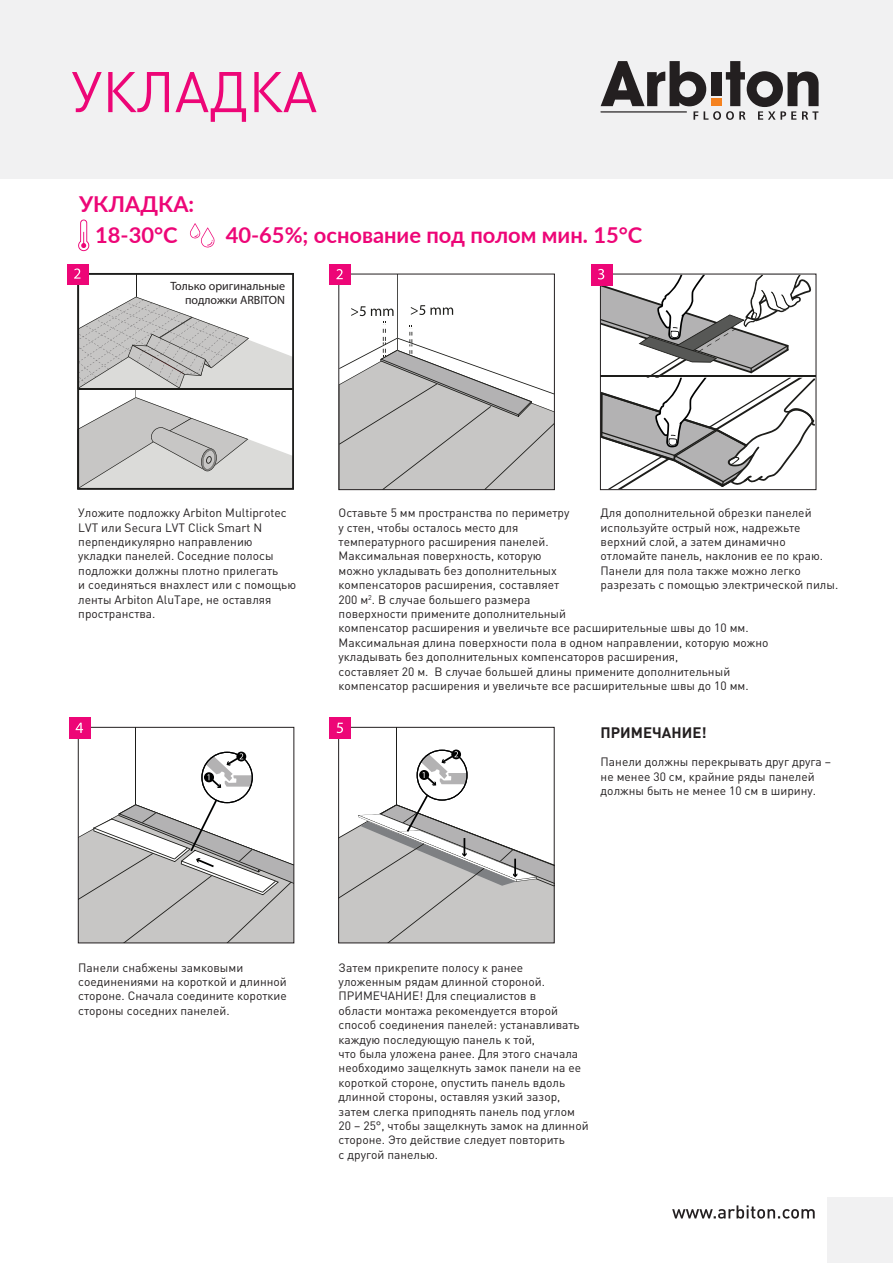
<style>
.page{position:relative;width:893px;height:1263px;background:#fff}
.page>*{position:absolute;margin:0;border:0;box-sizing:border-box;transform-origin:0 0}
.t1{font:56.4px "DIN Pro";color:#ed0677}
.t2{font:700 21.9px/31px "Lato";color:#ed0677;text-align:center}
.t3{font:700 15px "DIN Pro";color:#231f20}
.t4{font:12px/14.4px "DIN Pro";color:#231f20}
.t5{font:12px/14.4px "Myriad Pro";color:#231f20;text-align:right}
</style>
<div class="page">
<hr style="left:397px;top:274px;width:1px;height:79px;background:#1d1d1a">
<svg style="left:340px;top:322px;width:213px;height:166px"></svg>
<svg style="left:411px;top:305px;width:42px;height:10px"></svg>
<svg style="left:351px;top:306px;width:43px;height:10px"></svg>
<div style="left:338px;top:274px;width:217px;height:216px;border:1px solid #231f20"></div>
<div style="left:0;top:0;width:893px;height:179px;background:#f1f1f2"></div>
<svg style="left:601px;top:61px;width:218px;height:59px"></svg>
<div style="left:711px;top:98px;width:10px;height:8px;background:#f58220"></div>
<svg style="left:672px;top:1205px;width:143px;height:13px"></svg>
<div style="left:828px;top:1198px;width:65px;height:65px;background:#f1f1f2"></div>
<div style="left:330px;top:264px;width:21px;height:21px;background:#ed0677"></div>
<svg style="left:336px;top:269px;width:7px;height:10px"></svg>
<div style="left:591px;top:264px;width:21px;height:21px;background:#ed0677"></div>
<svg style="left:598px;top:269px;width:217px;height:220px"></svg>
<svg style="left:190px;top:223px;width:25px;height:24px"></svg>
<svg style="left:78px;top:220px;width:12px;height:31px"></svg>
<div style="left:67px;top:264px;width:22px;height:20px;background:#ed0677"></div>
<svg style="left:74px;top:268px;width:219px;height:221px"></svg>
<hr style="left:136px;top:727px;width:1px;height:79px;background:#1d1d1a">
<svg style="left:80px;top:752px;width:212px;height:189px"></svg>
<div style="left:78px;top:727px;width:216px;height:216px;border:1px solid #231f20"></div>
<div style="left:69px;top:718px;width:21px;height:21px;background:#ed0677"></div>
<svg style="left:76px;top:723px;width:7px;height:10px"></svg>
<hr style="left:397px;top:727px;width:1px;height:81px;background:#1d1d1a">
<svg style="left:340px;top:750px;width:213px;height:191px"></svg>
<div style="left:338px;top:727px;width:217px;height:216px;border:1px solid #231f20"></div>
<div style="left:330px;top:718px;width:21px;height:21px;background:#ed0677"></div>
<svg style="left:337px;top:723px;width:6px;height:10px"></svg>
<h1 class="t1" style="left:71px;top:47px;width:247px">УКЛАДКА</h1>
<h2 class="t2" style="left:79px;top:188px;width:117px">УКЛАДКА:<br>18-30°C</h2>
<h2 class="t2" style="left:226px;top:219px;width:418px">40-65%; основание под полом мин. 15°C</h2>
<p class="t5" style="left:170px;top:278px;width:116px">Только оригинальные подложки ARBITON</p>
<p class="t4" style="left:78px;top:505px;width:219px">Уложите подложку Arbiton Multiprotec<br>LVT или Secura LVT Click Smart N перпендикулярно направлению укладки панелей. Соседние полосы подложки должны плотно прилегать<br>и соединяться внахлест или с помощью ленты Arbiton AluTape, не оставляя пространства.</p>
<p class="t4" style="left:339px;top:505px;width:431px">Оставьте 5 мм пространства по периметру<br>у стен, чтобы осталось место для<br>температурного расширения панелей.<br>Максимальная поверхность, которую<br>можно укладывать без дополнительных<br>компенсаторов расширения, составляет<br>200 м<sup>2</sup>. В случае большего размера<br>поверхности примените дополнительный<br>компенсатор расширения и увеличьте все расширительные швы до 10 мм.<br>Максимальная длина поверхности пола в одном направлении, которую можно укладывать без дополнительных компенсаторов расширения,<br>составляет 20 м. В случае большей длины примените дополнительный компенсатор расширения и увеличьте все расширительные швы до 10 мм.</p>
<p class="t4" style="left:601px;top:505px;width:239px">Для дополнительной обрезки панелей используйте острый нож, надрежьте верхний слой, а затем динамично отломайте панель, наклонив ее по краю.<br>Панели для пола также можно легко разрезать с помощью электрической пилы.</p>
<p class="t3" style="left:601px;top:722px;width:107px">ПРИМЕЧАНИЕ!</p>
<p class="t4" style="left:601px;top:754px;width:232px">Панели должны перекрывать друг друга – не менее 30 см, крайние ряды панелей должны быть не менее 10 см в ширину.</p>
<p class="t4" style="left:78px;top:959px;width:210px">Панели снабжены замковыми соединениями на короткой и длинной стороне. Сначала соедините короткие стороны соседних панелей.</p>
<p class="t4" style="left:339px;top:959px;width:251px">Затем прикрепите полосу к ранее уложенным рядам длинной стороной.<br>ПРИМЕЧАНИЕ! Для специалистов в<br>области монтажа рекомендуется второй способ соединения панелей: устанавливать каждую последующую панель к той,<br>что была уложена ранее. Для этого сначала необходимо защелкнуть замок панели на ее короткой стороне, опустить панель вдоль длинной стороны, оставляя узкий зазор, затем слегка приподнять панель под углом 20 – 25°, чтобы защелкнуть замок на длинной стороне. Это действие следует повторить<br>с другой панелью.</p>
</div>
